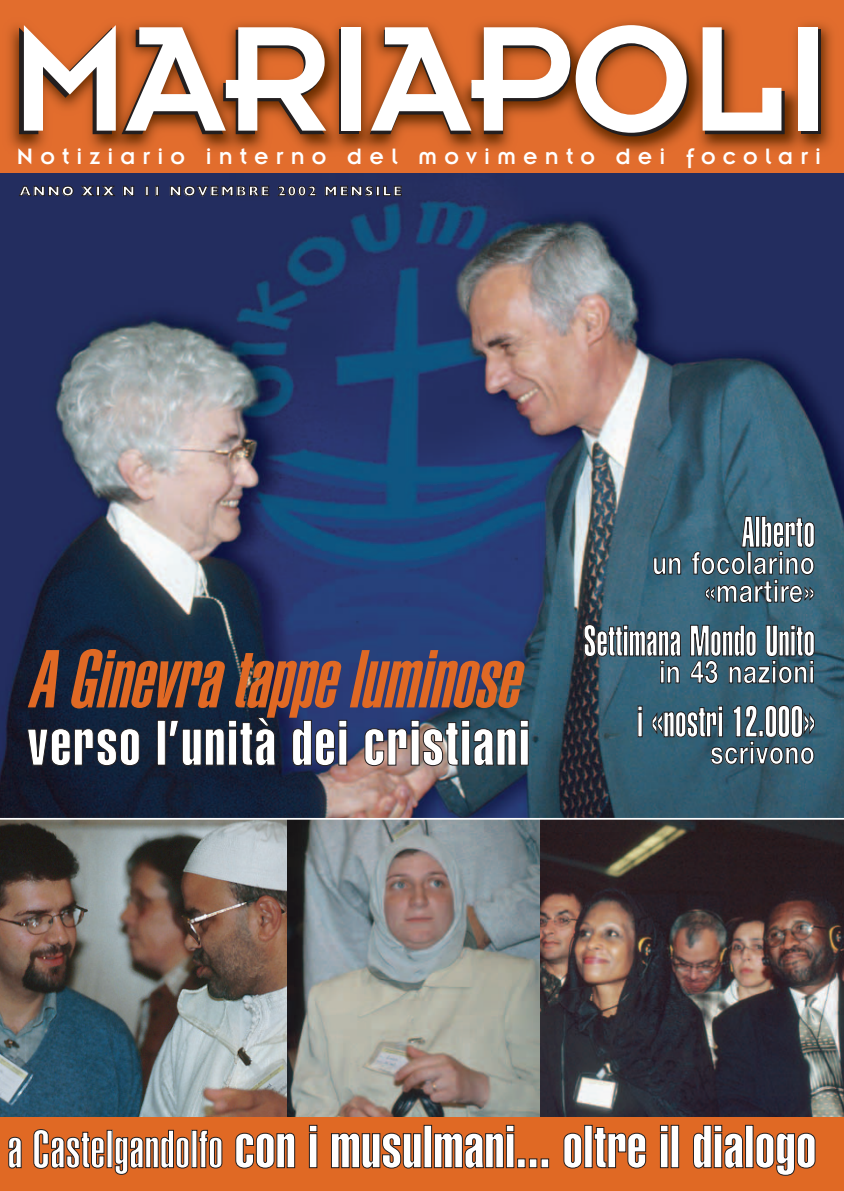
<style>
.page{position:relative;width:844px;height:1191px;background:#fff}
.page>*{position:absolute;margin:0;border:0;box-sizing:border-box;transform-origin:0 0}
.t1{font:164.5px "Insignia";letter-spacing:-.015em;color:#fff}
.t2{font:italic 900 extra-condensed 80.5px "Helvetica";color:#e06924}
.t3{font:63px "Helvetica Extra Compressed";letter-spacing:.03em;color:#fff}
.t4{font:59.5px "Helvetica Extra Compressed";letter-spacing:.01em;color:#fff}
.t5{font:43.05px "Helvetica Extra Compressed";letter-spacing:.01em;color:#fff;scale:.79 1}
.t6{font:700 31.5px/28px "Helvetica Neue";letter-spacing:.02em;color:#fff;text-align:right;scale:.79 1}
.t7{font:24.5px "Insignia";letter-spacing:.29em;color:#fff}
.t8{font:700 14px "Gill Sans";letter-spacing:.13em;color:#fff}
.s1{font-family:"Helvetica";font-weight:900;font-stretch:extra-condensed;font-size:52.5px}
</style>
<div class="page">
<img style="left:0;top:0;width:843px;height:818px">
<div style="left:0;top:1116px;width:843px;height:75px;background:#e06924"></div>
<img style="left:0;top:819px;width:287px;height:297px">
<svg style="left:287px;top:819px;width:253px;height:297px;background:#8f918e"></svg>
<img style="left:540px;top:819px;width:303px;height:297px">
<h1 class="t1" style="left:12px;top:13px;width:819px">MARIAPOLI</h1>
<p class="t7" style="left:17px;top:147px;width:805px">Notiziario interno del movimento dei focolari</p>
<p class="t8" style="left:19px;top:183px;width:384px">ANNO XIX N 11 NOVEMBRE 2002 MENSILE</p>
<h2 class="t2" style="left:27px;top:650px;width:507px">A Ginevratappeluminose</h2>
<p class="t3" style="left:27px;top:720px;width:503px">verso l’unità dei cristiani</p>
<p class="t5" style="left:741px;top:516px;width:94px">Alberto</p>
<p class="t6" style="left:652px;top:552px;width:207px">un focolarino «martire»</p>
<p class="t5" style="left:583px;top:625px;width:294px">Settimana Mondo Unito</p>
<p class="t6" style="left:659px;top:661px;width:198px">in 43 nazioni</p>
<p class="t5" style="left:637px;top:706px;width:226px">i «nostri 12.000»</p>
<p class="t6" style="left:710px;top:742px;width:134px">scrivono</p>
<p class="t4" style="left:8px;top:1125px;width:809px"><span class="s1">a Castelgandolfo</span> con i musulmani... oltre il dialogo</p>
</div>
